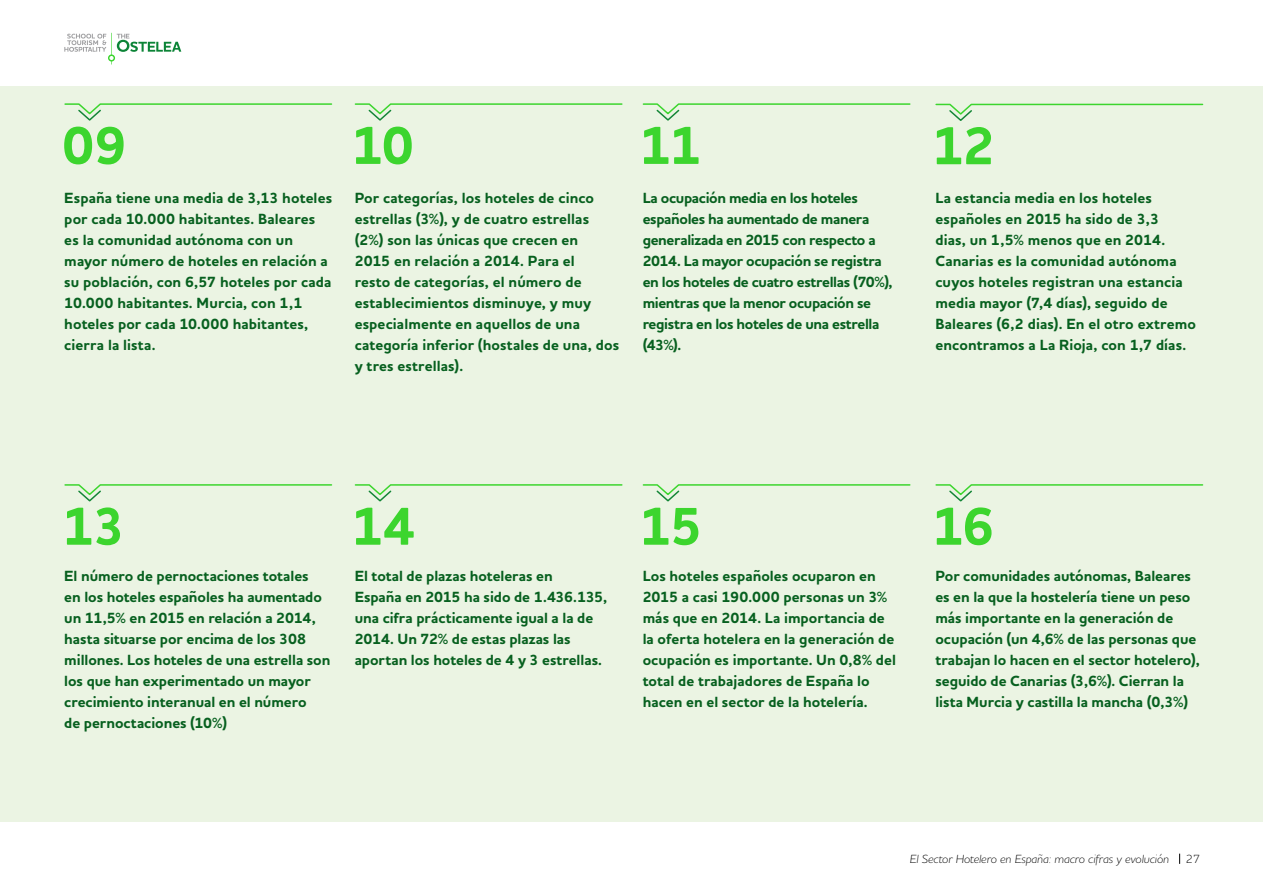
<style>
.page{position:relative;width:1263px;height:893px;background:#fff}
.page>*{position:absolute;margin:0;border:0;box-sizing:border-box;transform-origin:0 0}
.t1{font:700 54px "Houschka Pro";letter-spacing:-.03em;color:#3cd52e}
.t2{font:700 15px/21px "Houschka Pro";color:#07601f}
.t3{font:700 15px/21px "Houschka Pro";letter-spacing:-.02em;color:#07601f}
.t4{font:italic 300 12px "Houschka Pro";color:#000}
.t5{font:300 12px "Houschka Pro";color:#000}
</style>
<div class="page">
<div style="left:1px;top:86px;width:1262px;height:735px;background:#ebf4e3"></div>
<svg style="left:64px;top:33px;width:117px;height:31px"></svg>
<svg style="left:64px;top:103px;width:269px;height:18px"></svg>
<svg style="left:354px;top:103px;width:269px;height:18px"></svg>
<svg style="left:642px;top:103px;width:269px;height:18px"></svg>
<svg style="left:935px;top:103px;width:269px;height:18px"></svg>
<svg style="left:64px;top:484px;width:269px;height:18px"></svg>
<svg style="left:354px;top:484px;width:269px;height:18px"></svg>
<svg style="left:642px;top:484px;width:269px;height:18px"></svg>
<svg style="left:935px;top:484px;width:269px;height:18px"></svg>
<h1 class="t1" style="left:62px;top:111px;width:66px">09</h1>
<p class="t2" style="left:64px;top:187px;width:269px">España tiene una media de 3,13 hoteles por cada 10.000 habitantes. Baleares es la comunidad autónoma con un mayor número de hoteles en relación a su población, con 6,57 hoteles por cada 10.000 habitantes. Murcia, con 1,1 hoteles por cada 10.000 habitantes, cierra la lista.</p>
<h1 class="t1" style="left:351px;top:111px;width:64px">10</h1>
<p class="t2" style="left:355px;top:187px;width:266px">Por categorías, los hoteles de cinco estrellas (3%), y de cuatro estrellas (2%) son las únicas que crecen en<br>2015 en relación a 2014. Para el<br>resto de categorías, el número de establecimientos disminuye, y muy especialmente en aquellos de una categoría inferior (hostales de una, dos y tres estrellas).</p>
<h1 class="t1" style="left:639px;top:111px;width:64px">11</h1>
<p class="t3" style="left:643px;top:187px;width:252px">La ocupación media en los hoteles españoles ha aumentado de manera generalizada en 2015 con respecto a<br>2014. La mayor ocupación se registra en los hoteles de cuatro estrellas (70%), mientras que la menor ocupación se registra en los hoteles de una estrella (43%).</p>
<h1 class="t1" style="left:932px;top:111px;width:65px">12</h1>
<p class="t2" style="left:935px;top:187px;width:262px">La estancia media en los hoteles españoles en 2015 ha sido de 3,3<br>dias, un 1,5% menos que en 2014.<br>Canarias es la comunidad autónoma cuyos hoteles registran una estancia media mayor (7,4 días), seguido de Baleares (6,2 dias). En el otro extremo encontramos a La Rioja, con 1,7 días.</p>
<h1 class="t1" style="left:62px;top:491px;width:65px">13</h1>
<p class="t2" style="left:64px;top:565px;width:268px">El número de pernoctaciones totales<br>en los hoteles españoles ha aumentado un 11,5% en 2015 en relación a 2014, hasta situarse por encima de los 308 millones. Los hoteles de una estrella son los que han experimentado un mayor crecimiento interanual en el número<br>de pernoctaciones (10%)</p>
<h1 class="t1" style="left:351px;top:491px;width:66px">14</h1>
<p class="t2" style="left:355px;top:565px;width:254px">El total de plazas hoteleras en<br>España en 2015 ha sido de 1.436.135, una cifra prácticamente igual a la de 2014. Un 72% de estas plazas las aportan los hoteles de 4 y 3 estrellas.</p>
<h1 class="t1" style="left:639px;top:491px;width:65px">15</h1>
<p class="t2" style="left:643px;top:565px;width:255px">Los hoteles españoles ocuparon en 2015 a casi 190.000 personas un 3% más que en 2014. La importancia de la oferta hotelera en la generación de ocupación es importante. Un 0,8% del total de trabajadores de España lo hacen en el sector de la hotelería.</p>
<h1 class="t1" style="left:932px;top:491px;width:64px">16</h1>
<p class="t2" style="left:935px;top:565px;width:266px">Por comunidades autónomas, Baleares es en la que la hostelería tiene un peso más importante en la generación de ocupación (un 4,6% de las personas que trabajan lo hacen en el sector hotelero), seguido de Canarias (3,6%). Cierran la lista Murcia y castilla la mancha (0,3%)</p>
<p class="t4" style="left:910px;top:851px;width:261px">El Sector Hotelero en España: macro cifras y evolución</p>
<p class="t5" style="left:1186px;top:851px;width:16px">27</p>
</div>
